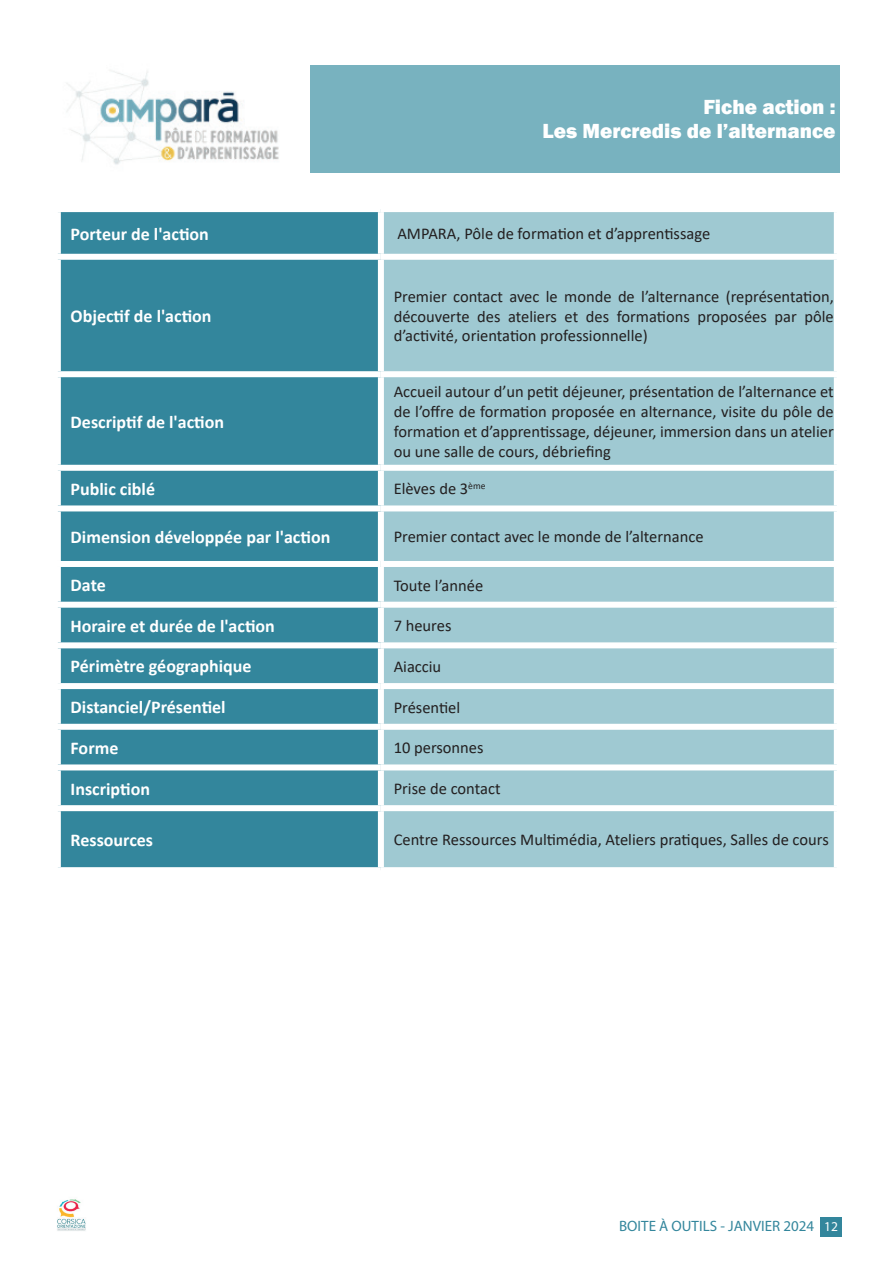
<style>
.page{position:relative;width:893px;height:1263px;background:#fff}
.page>*{position:absolute;margin:0;border:0;box-sizing:border-box;transform-origin:0 0}
.t1{font:800 21px/24px "Franklin Gothic";color:#fff;text-align:right}
.t2{font:700 18px "Calibri";color:#fff}
.t3{font:16.5px/19.8px "Calibri";color:#231f20;text-align:justify}
.t4{font:15px "Myriad Pro";color:#33869c}
.s1{font-size:13.5px;color:#fff}
</style>
<div class="page">
<div style="left:821px;top:1217px;width:21px;height:20px;background:#33869c"></div>
<img style="left:57px;top:1199px;width:29px;height:32px">
<div style="left:61px;top:212px;width:317px;height:655px;background:#33869c"></div>
<div style="left:384px;top:212px;width:450px;height:655px;background:#9fc9d2"></div>
<div style="left:55px;top:254px;width:326px;height:6px;background:#fff"></div>
<div style="left:381px;top:254px;width:459px;height:6px;background:#fff"></div>
<div style="left:55px;top:371px;width:326px;height:6px;background:#fff"></div>
<div style="left:381px;top:371px;width:459px;height:6px;background:#fff"></div>
<div style="left:55px;top:465px;width:326px;height:6px;background:#fff"></div>
<div style="left:381px;top:465px;width:459px;height:6px;background:#fff"></div>
<div style="left:55px;top:505px;width:326px;height:6px;background:#fff"></div>
<div style="left:381px;top:505px;width:459px;height:6px;background:#fff"></div>
<div style="left:55px;top:561px;width:326px;height:6px;background:#fff"></div>
<div style="left:381px;top:561px;width:459px;height:6px;background:#fff"></div>
<div style="left:55px;top:602px;width:326px;height:6px;background:#fff"></div>
<div style="left:381px;top:602px;width:459px;height:6px;background:#fff"></div>
<div style="left:55px;top:642px;width:326px;height:6px;background:#fff"></div>
<div style="left:381px;top:642px;width:459px;height:6px;background:#fff"></div>
<div style="left:55px;top:683px;width:326px;height:6px;background:#fff"></div>
<div style="left:381px;top:683px;width:459px;height:6px;background:#fff"></div>
<div style="left:55px;top:724px;width:326px;height:6px;background:#fff"></div>
<div style="left:381px;top:724px;width:459px;height:6px;background:#fff"></div>
<div style="left:55px;top:764px;width:326px;height:6px;background:#fff"></div>
<div style="left:381px;top:764px;width:459px;height:6px;background:#fff"></div>
<div style="left:55px;top:805px;width:326px;height:6px;background:#fff"></div>
<div style="left:381px;top:805px;width:459px;height:6px;background:#fff"></div>
<div style="left:55px;top:65px;width:785px;height:108px;background:#78b2bf"></div>
<img style="left:55px;top:65px;width:254px;height:108px">
<p class="t1" style="left:543px;top:95px;width:294px">Fiche action :<br>Les Mercredis de l’alternance</p>
<p class="t2" style="left:71px;top:221px;width:140px">Porteur de l'action</p>
<p class="t3" style="left:397px;top:223px;width:314px">AMPARA, Pôle de formation et d’apprentissage</p>
<p class="t2" style="left:71px;top:304px;width:142px">Objectif de l'action</p>
<p class="t2" style="left:71px;top:409px;width:155px">Descriptif de l'action</p>
<p class="t3" style="left:394px;top:286px;width:442px">Premier contact avec le monde de l’alternance (représentation, découverte des ateliers et des formations proposées par pôle d’activité, orientation professionnelle)</p>
<p class="t3" style="left:394px;top:382px;width:442px">Accueil autour d’un petit déjeuner, présentation de l’alternance et de l’offre de formation proposée en alternance, visite du pôle de formation et d’apprentissage, déjeuner, immersion dans un atelier ou une salle de cours, débriefing</p>
<p class="t2" style="left:71px;top:476px;width:86px">Public ciblé</p>
<p class="t3" style="left:394px;top:478px;width:93px">Elèves de 3<sup>ème</sup></p>
<p class="t2" style="left:71px;top:524px;width:261px">Dimension développée par l'action</p>
<p class="t3" style="left:394px;top:527px;width:311px">Premier contact avec le monde de l’alternance</p>
<p class="t2" style="left:71px;top:572px;width:37px">Date</p>
<p class="t3" style="left:394px;top:575px;width:91px">Toute l’année</p>
<p class="t2" style="left:71px;top:613px;width:206px">Horaire et durée de l'action</p>
<p class="t3" style="left:394px;top:615px;width:59px">7 heures</p>
<p class="t2" style="left:71px;top:654px;width:182px">Périmètre géographique</p>
<p class="t3" style="left:394px;top:656px;width:49px">Aiacciu</p>
<p class="t2" style="left:71px;top:694px;width:157px">Distanciel/Présentiel</p>
<p class="t3" style="left:394px;top:697px;width:68px">Présentiel</p>
<p class="t2" style="left:71px;top:735px;width:49px">Forme</p>
<p class="t3" style="left:394px;top:737px;width:91px">10 personnes</p>
<p class="t2" style="left:71px;top:776px;width:81px">Inscription</p>
<p class="t3" style="left:394px;top:778px;width:108px">Prise de contact</p>
<p class="t2" style="left:71px;top:827px;width:84px">Ressources</p>
<p class="t3" style="left:394px;top:829px;width:437px">Centre Ressources Multimédia, Ateliers pratiques, Salles de cours</p>
<p class="t4" style="left:619px;top:1217px;width:220px">BOITE À OUTILS - JANVIER 2024 <span class="s1">12</span></p>
</div>
